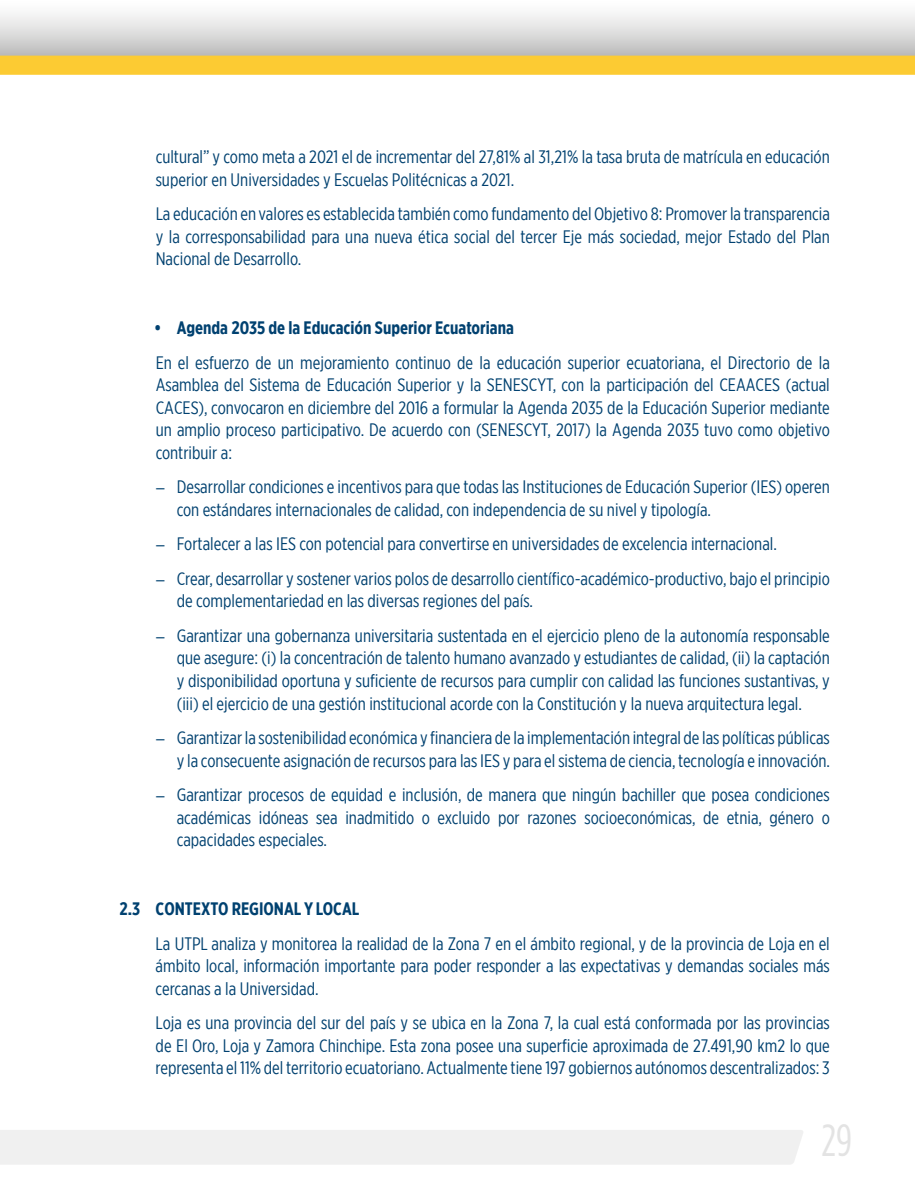
<style>
.page{position:relative;width:915px;height:1191px;background:#fff}
.page>*{position:absolute;margin:0;border:0;box-sizing:border-box;transform-origin:0 0}
.t1{font:45px "Gotham Condensed";color:#e3e3e3}
.t2{font:18px/22.5px "Gotham X Narrow";color:#004170;text-align:justify}
.t3{font:700 18px "Gotham X Narrow";color:#004170}
</style>
<div class="page">
<div style="left:0;top:1130px;width:803px;height:34px;background:#f0f0f0"></div>
<div style="left:0;top:56px;width:914px;height:19px;background:#fccb33"></div>
<svg style="left:0;top:14px;width:914px;height:42px;background:#d9d9d7"></svg>
<p class="t2" style="left:156px;top:145px;width:675px">cultural” y como meta a 2021 el de incrementar del 27,81% al 31,21% la tasa bruta de matrícula en educación superior en Universidades y Escuelas Politécnicas a 2021.</p>
<p class="t2" style="left:156px;top:202px;width:675px">La educación en valores es establecida también como fundamento del Objetivo 8: Promover la transparencia y la corresponsabilidad para una nueva ética social del tercer Eje más sociedad, mejor Estado del Plan Nacional de Desarrollo.</p>
<p class="t3" style="left:154px;top:317px;width:361px">• Agenda 2035 de la Educación Superior Ecuatoriana</p>
<p class="t2" style="left:156px;top:351px;width:675px">En el esfuerzo de un mejoramiento continuo de la educación superior ecuatoriana, el Directorio de la Asamblea del Sistema de Educación Superior y la SENESCYT, con la participación del CEAACES (actual CACES), convocaron en diciembre del 2016 a formular la Agenda 2035 de la Educación Superior mediante un amplio proceso participativo. De acuerdo con (SENESCYT, 2017) la Agenda 2035 tuvo como objetivo contribuir a:</p>
<p class="t2" style="left:177px;top:475px;width:654px">Desarrollar condiciones e incentivos para que todas las Instituciones de Educación Superior (IES) operen con estándares internacionales de calidad, con independencia de su nivel y tipología.</p>
<p class="t2" style="left:177px;top:526px;width:654px;line-height:34.5px">Fortalecer a las IES con potencial para convertirse en universidades de excelencia internacional.<br>Crear, desarrollar y sostener varios polos de desarrollo científico-académico-productivo, bajo el principio</p>
<p class="t2" style="left:177px;top:583px;width:654px;line-height:34.5px">de complementariedad en las diversas regiones del país.<br>Garantizar una gobernanza universitaria sustentada en el ejercicio pleno de la autonomía responsable</p>
<p class="t2" style="left:177px;top:646px;width:654px">que asegure: (i) la concentración de talento humano avanzado y estudiantes de calidad, (ii) la captación y disponibilidad oportuna y suficiente de recursos para cumplir con calidad las funciones sustantivas, y (iii) el ejercicio de una gestión institucional acorde con la Constitución y la nueva arquitectura legal.</p>
<p class="t2" style="left:177px;top:726px;width:654px">Garantizar la sostenibilidad económica y financiera de la implementación integral de las políticas públicas y la consecuente asignación de recursos para las IES y para el sistema de ciencia, tecnología e innovación.</p>
<p class="t2" style="left:177px;top:783px;width:654px">Garantizar procesos de equidad e inclusión, de manera que ningún bachiller que posea condiciones académicas idóneas sea inadmitido o excluido por razones socioeconómicas, de etnia, género o capacidades especiales.</p>
<p class="t3" style="left:120px;top:897px;width:241px">2.3 CONTEXTO REGIONAL Y LOCAL</p>
<p class="t2" style="left:156px;top:931px;width:675px">La UTPL analiza y monitorea la realidad de la Zona 7 en el ámbito regional, y de la provincia de Loja en el ámbito local, información importante para poder responder a las expectativas y demandas sociales más cercanas a la Universidad.</p>
<p class="t2" style="left:156px;top:1011px;width:675px">Loja es una provincia del sur del país y se ubica en la Zona 7, la cual está conformada por las provincias de El Oro, Loja y Zamora Chinchipe. Esta zona posee una superficie aproximada de 27.491,90 km2 lo que representa el 11% del territorio ecuatoriano. Actualmente tiene 197 gobiernos autónomos descentralizados: 3</p>
<h1 class="t1" style="left:821px;top:1116px;width:32px">29</h1>
</div>
